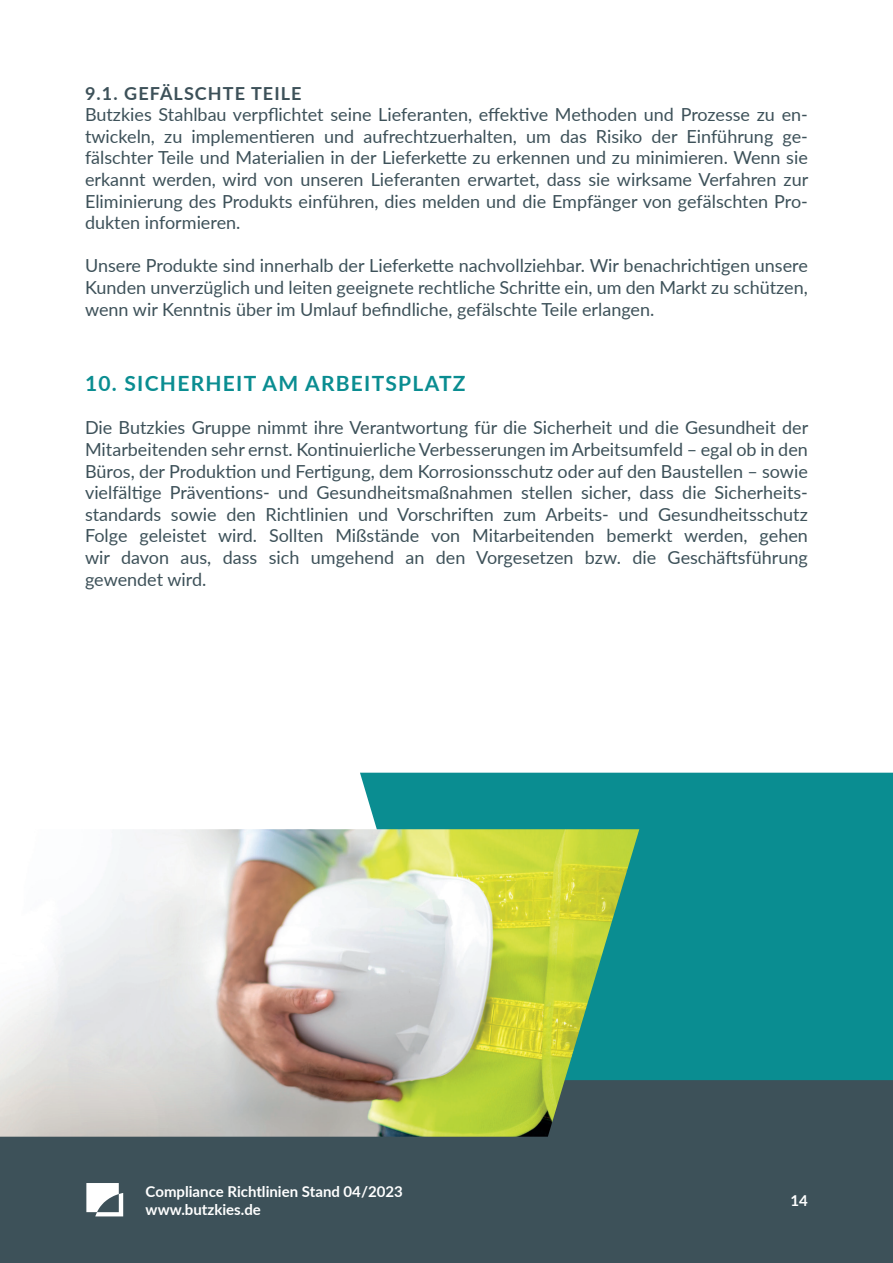
<style>
.page{position:relative;width:893px;height:1263px;background:#fff}
.page>*{position:absolute;margin:0;border:0;box-sizing:border-box;transform-origin:0 0}
.t1{font:700 21px "Lato";letter-spacing:.06em;color:#0a8d91}
.t2{font:18px/21.6px "Lato";color:#3d5159;text-align:justify}
.t3{font:700 18px "Lato";letter-spacing:.06em;color:#3d5159}
.t4{font:700 15px/18px "Lato";color:#fff}
</style>
<div class="page">
<div style="left:0;top:1080px;width:893px;height:183px;background:#3d5159"></div>
<div style="left:360px;top:773px;width:533px;height:307px;background:#0a8d91"></div>
<svg style="left:86px;top:1183px;width:37px;height:33px"></svg>
<img style="left:0;top:829px;width:639px;height:308px">
<p class="t3" style="left:85px;top:80px;width:218px">9.1. GEFÄLSCHTE TEILE</p>
<p class="t2" style="left:85px;top:103px;width:725px">Butzkies Stahlbau verpflichtet seine Lieferanten, effektive Methoden und Prozesse zu en&shy;twickeln, zu implementieren und aufrechtzuerhalten, um das Risiko der Einführung ge&shy;fälschter Teile und Materialien in der Lieferkette zu erkennen und zu minimieren. Wenn sie erkannt werden, wird von unseren Lieferanten erwartet, dass sie wirksame Verfahren zur Eliminierung des Produkts einführen, dies melden und die Empfänger von gefälschten Pro&shy;dukten informieren.</p>
<p class="t2" style="left:85px;top:254px;width:724px">Unsere Produkte sind innerhalb der Lieferkette nachvollziehbar. Wir benachrichtigen unsere Kunden unverzüglich und leiten geeignete rechtliche Schritte ein, um den Markt zu schützen, wenn wir Kenntnis über im Umlauf befindliche, gefälschte Teile erlangen.</p>
<p class="t1" style="left:85px;top:368px;width:382px">10. SICHERHEIT AM ARBEITSPLATZ</p>
<p class="t2" style="left:85px;top:416px;width:725px">Die Butzkies Gruppe nimmt ihre Verantwortung für die Sicherheit und die Gesundheit der Mitarbeitenden sehr ernst. Kontinuierliche Verbesserungen im Arbeitsumfeld – egal ob in den Büros, der Produktion und Fertigung, dem Korrosionsschutz oder auf den Baustellen – sowie vielfältige Präventions- und Gesundheitsmaßnahmen stellen sicher, dass die Sicherheits&shy;standards sowie den Richtlinien und Vorschriften zum Arbeits- und Gesundheitsschutz Folge geleistet wird. Sollten Mißstände von Mitarbeitenden bemerkt werden, gehen wir davon aus, dass sich umgehend an den Vorgesetzen bzw. die Geschäftsführung gewendet wird.</p>
<p class="t4" style="left:146px;top:1182px;width:259px">Compliance Richtlinien Stand 04/2023 www.butzkies.de</p>
<p class="t4" style="left:790px;top:1191px;width:19px">14</p>
</div>
